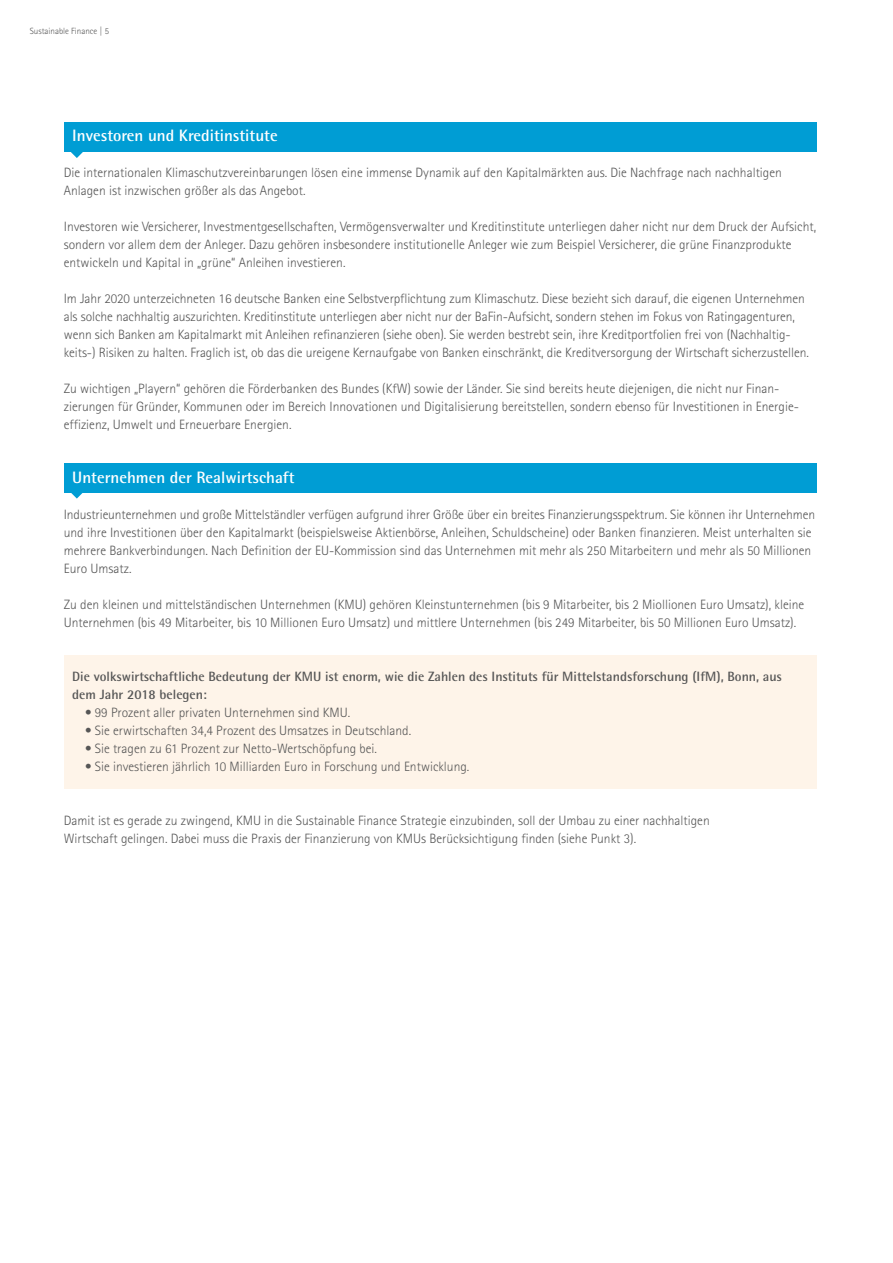
<style>
.page{position:relative;width:893px;height:1263px;background:#fff}
.page>*{position:absolute;margin:0;border:0;box-sizing:border-box;transform-origin:0 0}
.t1{font:700 16.5px "Agfa Rotis Semisans";color:#fff}
.t2{font:300 13.5px/18px "Agfa Rotis Sans Serif";color:#565656}
.t3{font:700 13.5px/18px "Agfa Rotis Semisans";color:#565656}
.t4{font:300 9px "Agfa Rotis Sans Serif";color:#565656}
</style>
<div class="page">
<div style="left:64px;top:463px;width:752px;height:30px;background:#009dd4"></div>
<svg style="left:71px;top:493px;width:12px;height:6px"></svg>
<div style="left:64px;top:655px;width:752px;height:133px;background:#fef4e9"></div>
<div style="left:64px;top:122px;width:752px;height:30px;background:#009dd4"></div>
<svg style="left:71px;top:152px;width:12px;height:6px"></svg>
<p class="t4" style="left:30px;top:26px;width:81px">Sustainable Finance | 5</p>
<p class="t1" style="left:72px;top:126px;width:207px">Investoren und Kreditinstitute</p>
<p class="t2" style="left:64px;top:164px;width:720px">Die internationalen Klimaschutzvereinbarungen lösen eine immense Dynamik auf den Kapitalmärkten aus. Die Nachfrage nach nachhaltigen<br>Anlagen ist inzwischen größer als das Angebot.</p>
<p class="t2" style="left:64px;top:218px;width:754px">Investoren wie Versicherer, Investmentgesellschaften, Vermögensverwalter und Kreditinstitute unterliegen daher nicht nur dem Druck der Aufsicht, sondern vor allem dem der Anleger. Dazu gehören insbesondere institutionelle Anleger wie zum Beispiel Versicherer, die grüne Finanzprodukte entwickeln und Kapital in „grüne“ Anleihen investieren.</p>
<p class="t2" style="left:64px;top:290px;width:747px">Im Jahr 2020 unterzeichneten 16 deutsche Banken eine Selbstverpflichtung zum Klimaschutz. Diese bezieht sich darauf, die eigenen Unternehmen als solche nachhaltig auszurichten. Kreditinstitute unterliegen aber nicht nur der BaFin-Aufsicht, sondern stehen im Fokus von Ratingagenturen, wenn sich Banken am Kapitalmarkt mit Anleihen refinanzieren (siehe oben). Sie werden bestrebt sein, ihre Kreditportfolien frei von (Nachhaltig&shy;keits-) Risiken zu halten. Fraglich ist, ob das die ureigene Kernaufgabe von Banken einschränkt, die Kreditversorgung der Wirtschaft sicherzustellen.</p>
<p class="t2" style="left:64px;top:380px;width:737px">Zu wichtigen „Playern“ gehören die Förderbanken des Bundes (KfW) sowie der Länder. Sie sind bereits heute diejenigen, die nicht nur Finan&shy;zierungen für Gründer, Kommunen oder im Bereich Innovationen und Digitalisierung bereitstellen, sondern ebenso für Investitionen in Energie&shy;effizienz, Umwelt und Erneuerbare Energien.</p>
<p class="t1" style="left:72px;top:468px;width:224px">Unternehmen der Realwirtschaft</p>
<p class="t2" style="left:64px;top:506px;width:753px">Industrieunternehmen und große Mittelständler verfügen aufgrund ihrer Größe über ein breites Finanzierungsspektrum. Sie können ihr Unternehmen und ihre Investitionen über den Kapitalmarkt (beispielsweise Aktienbörse, Anleihen, Schuldscheine) oder Banken finanzieren. Meist unterhalten sie mehrere Bankverbindungen. Nach Definition der EU-Kommission sind das Unternehmen mit mehr als 250 Mitarbeitern und mehr als 50 Millionen Euro Umsatz.</p>
<p class="t2" style="left:64px;top:596px;width:742px">Zu den kleinen und mittelständischen Unternehmen (KMU) gehören Kleinstunternehmen (bis 9 Mitarbeiter, bis 2 Miollionen Euro Umsatz), kleine<br>Unternehmen (bis 49 Mitarbeiter, bis 10 Millionen Euro Umsatz) und mittlere Unternehmen (bis 249 Mitarbeiter, bis 50 Millionen Euro Umsatz).</p>
<p class="t3" style="left:72px;top:668px;width:711px">Die volkswirtschaftliche Bedeutung der KMU ist enorm, wie die Zahlen des Instituts für Mittelstandsforschung (IfM), Bonn, aus dem Jahr 2018 belegen:</p>
<p class="t2" style="left:85px;top:704px;width:267px">• 99 Prozent aller privaten Unternehmen sind KMU.</p>
<p class="t2" style="left:85px;top:722px;width:328px">• Sie erwirtschaften 34,4 Prozent des Umsatzes in Deutschland.</p>
<p class="t2" style="left:85px;top:740px;width:293px">• Sie tragen zu 61 Prozent zur Netto-Wertschöpfung bei.</p>
<p class="t2" style="left:85px;top:758px;width:386px">• Sie investieren jährlich 10 Milliarden Euro in Forschung und Entwicklung.</p>
<p class="t2" style="left:64px;top:812px;width:647px">Damit ist es gerade zu zwingend, KMU in die Sustainable Finance Strategie einzubinden, soll der Umbau zu einer nachhaltigen<br>Wirtschaft gelingen. Dabei muss die Praxis der Finanzierung von KMUs Berücksichtigung finden (siehe Punkt 3).</p>
</div>
